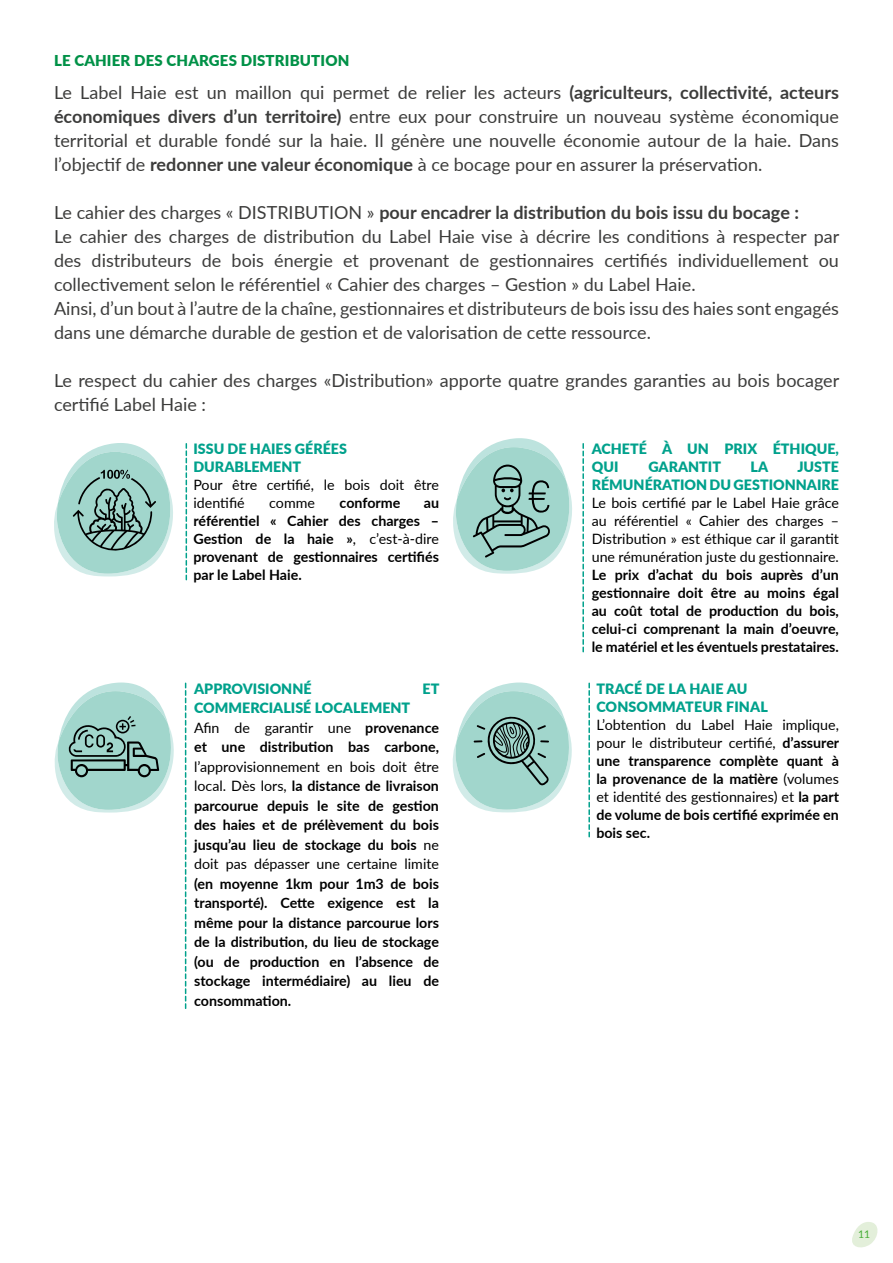
<style>
.page{position:relative;width:893px;height:1263px;background:#fff}
.page>*{position:absolute;margin:0;border:0;box-sizing:border-box;transform-origin:0 0}
.t1{font:18px/24px "Lato";color:#3c3c3b}
.t2{font:900 15px "Lato";letter-spacing:.01em;color:#009147}
.t3{font:700 14.25px/18px "Lato";color:#000;text-align:justify}
.t4{font:14.25px/18px "Lato";color:#000}
.t5{font:900 14.25px/18px "Lato";color:#00a18c}
.t6{font:10.5px "Lato";color:#45ac34}
.s1{font-weight:700}
.s2{font-weight:400}
.s3{font-weight:900;color:#00a18c}
</style>
<div class="page">
<svg style="left:852px;top:1222px;width:26px;height:26px"></svg>
<svg style="left:186px;top:444px;width:1px;height:136px"></svg>
<svg style="left:588px;top:683px;width:2px;height:154px"></svg>
<svg style="left:185px;top:683px;width:1px;height:325px"></svg>
<svg style="left:582px;top:444px;width:2px;height:208px"></svg>
<svg style="left:452px;top:682px;width:120px;height:130px"></svg>
<svg style="left:453px;top:438px;width:119px;height:136px"></svg>
<svg style="left:54px;top:443px;width:119px;height:133px"></svg>
<svg style="left:54px;top:682px;width:120px;height:130px"></svg>
<p class="t2" style="left:54px;top:49px;width:297px">LE CAHIER DES CHARGES DISTRIBUTION</p>
<p class="t1" style="left:54px;top:79px;width:786px;text-align:justify">Le Label Haie est un maillon qui permet de relier les acteurs <span class="s1">(agriculteurs, collectivité, acteurs économiques divers d’un territoire)</span> entre eux pour construire un nouveau système économique territorial et durable fondé sur la haie. Il génère une nouvelle économie autour de la haie. Dans l’objectif de <span class="s1">redonner une valeur économique</span> à ce bocage pour en assurer la préservation.</p>
<p class="t1" style="left:54px;top:199px;width:787px">Le cahier des charges « DISTRIBUTION » <span class="s1">pour encadrer la distribution du bois issu du bocage :<br></span>Le cahier des charges de distribution du Label Haie vise à décrire les conditions à respecter par des distributeurs de bois énergie et provenant de gestionnaires certifiés individuellement ou collectivement selon le référentiel « Cahier des charges – Gestion » du Label Haie.<br>Ainsi, d’un bout à l’autre de la chaîne, gestionnaires et distributeurs de bois issu des haies sont engagés dans une démarche durable de gestion et de valorisation de cette ressource.</p>
<p class="t1" style="left:54px;top:367px;width:787px">Le respect du cahier des charges «Distribution» apporte quatre grandes garanties au bois bocager certifié Label Haie :</p>
<p class="t5" style="left:193px;top:440px;width:155px">ISSU DE HAIES GÉRÉES<br>DURABLEMENT</p>
<p class="t4" style="left:193px;top:476px;width:247px">Pour être certifié, le bois doit être identifié</p>
<p class="t5" style="left:592px;top:439px;width:249px">ACHETÉ À UN PRIX ÉTHIQUE,<br>QUI</p>
<p class="t5" style="left:592px;top:457px;width:249px;text-align:right">JUSTE<br>RÉMUNÉRATION DU GESTIONNAIRE</p>
<p class="t4" style="left:592px;top:493px;width:249px;text-align:justify">Le bois certifié par le Label Haie grâce au référentiel « Cahier des charges – Distribution » est éthique car il garantit une rémunération juste du gestionnaire.</p>
<p class="t3" style="left:592px;top:565px;width:249px">Le prix d’achat du bois auprès d’un gestionnaire doit être au moins égal au coût total de production du bois, celui-ci comprenant la main d’oeuvre, le matériel et les éventuels prestataires.</p>
<p class="t5" style="left:648px;top:457px;width:74px">GARANTIT</p>
<p class="t5" style="left:751px;top:457px;width:19px">LA</p>
<p class="t4" style="left:269px;top:494px;width:47px">comme</p>
<p class="t3" style="left:340px;top:494px;width:62px">conforme</p>
<p class="t3" style="left:193px;top:494px;width:247px;text-indent:230px">au référentiel « Cahier des charges – Gestion de la haie »<span class="s2">, c’est-à-dire </span>provenant de gestionnaires certifiés par le Label Haie.</p>
<p class="t5" style="left:194px;top:679px;width:119px">APPROVISIONNÉ</p>
<p class="t5" style="left:423px;top:679px;width:18px">ET</p>
<p class="t3" style="left:194px;top:698px;width:246px;line-height:19.5px;text-align:left"><span class="s3">COMMERCIALISÉ LOCALEMENT<br></span><span class="s2">Afin de garantir une</span> provenance et une distribution bas carbone,</p>
<p class="t3" style="left:194px;top:756px;width:246px;line-height:19.5px"><span class="s2">l’approvisionnement en bois doit être local. Dès lors,</span> la distance de livraison parcourue depuis le site de gestion des haies et de prélèvement du bois jusqu’au lieu de stockage du bois <span class="s2">ne doit pas dépasser une certaine limite</span></p>
<p class="t3" style="left:194px;top:873px;width:246px;line-height:19.5px">(en moyenne 1km pour 1m3 de bois transporté). Cette exigence est la même pour la distance parcourue lors de la distribution, du lieu de stockage (ou de production en l’absence de stockage intermédiaire) au lieu de consommation.</p>
<p class="t5" style="left:596px;top:679px;width:173px">TRACÉ DE LA HAIE AU<br>CONSOMMATEUR FINAL</p>
<p class="t3" style="left:596px;top:715px;width:244px"><span class="s2">L’obtention du Label Haie implique, pour le distributeur certifié,</span> d’assurer une transparence complète quant à la provenance de la matière <span class="s2">(volumes et identité des gestionnaires) et</span> la part de volume de bois certifié exprimée en bois sec.</p>
<p class="t6" style="left:858px;top:1227px;width:14px">11</p>
</div>
